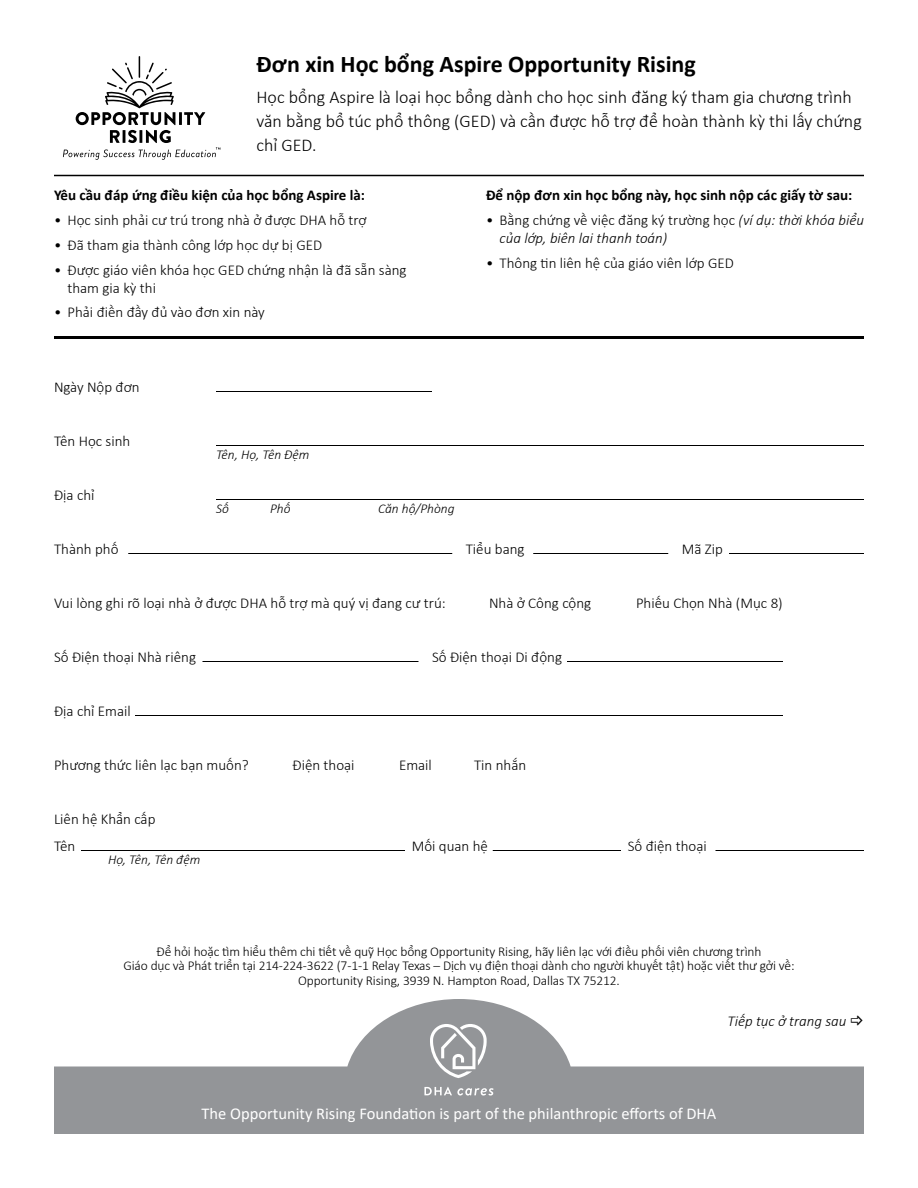
<style>
.page{position:relative;width:918px;height:1188px;background:#fff}
.page>*{position:absolute;margin:0;border:0;box-sizing:border-box;transform-origin:0 0}
.t1{font:700 24px "Calibri";color:#000}
.t2{font:300 18px/24px "Calibri";color:#000}
.t3{font:16.5px "Calibri";color:#fff}
.t4{font:300 15px/18px "Calibri";color:#000}
.t5{font:italic 300 15px/18px "Calibri";color:#000}
.t6{font:700 15px "Calibri";color:#000}
.t7{font:300 13.5px/15px "Calibri";letter-spacing:-.01em;color:#000;text-align:center}
.t8{font:italic 300 13.5px "Calibri";color:#000}
.s1{font-style:normal}
</style>
<div class="page">
<svg style="left:63px;top:56px;width:158px;height:104px"></svg>
<hr style="left:54px;top:175px;width:810px;height:1px;background:#000">
<hr style="left:54px;top:336px;width:810px;height:3px;background:#000">
<hr style="left:216px;top:391px;width:216px;height:1px;background:#000">
<hr style="left:216px;top:445px;width:648px;height:1px;background:#000">
<hr style="left:216px;top:499px;width:648px;height:1px;background:#000">
<hr style="left:128px;top:553px;width:324px;height:1px;background:#000">
<hr style="left:533px;top:553px;width:135px;height:1px;background:#000">
<hr style="left:729px;top:553px;width:135px;height:1px;background:#000">
<hr style="left:567px;top:661px;width:216px;height:1px;background:#000">
<hr style="left:202px;top:661px;width:216px;height:1px;background:#000">
<hr style="left:135px;top:715px;width:648px;height:1px;background:#000">
<svg style="left:54px;top:999px;width:810px;height:135px;fill:#939598"></svg>
<svg style="left:424px;top:1087px;width:70px;height:9px"></svg>
<svg style="left:430px;top:1024px;width:57px;height:54px"></svg>
<hr style="left:81px;top:850px;width:324px;height:1px;background:#000">
<hr style="left:493px;top:850px;width:128px;height:1px;background:#000">
<hr style="left:716px;top:850px;width:148px;height:1px;background:#000">
<svg style="left:851px;top:1016px;width:12px;height:9px"></svg>
<h1 class="t1" style="left:256px;top:47px;width:441px">Đơn xin Học bổng Aspire Opportunity Rising</h1>
<p class="t2" style="left:256px;top:85px;width:607px">Học bổng Aspire là loại học bổng dành cho học sinh đăng ký tham gia chương trình văn bằng bổ túc phổ thông (GED) và cần được hỗ trợ để hoàn thành kỳ thi lấy chứng chỉ GED.</p>
<p class="t6" style="left:54px;top:185px;width:313px">Yêu cầu đáp ứng điều kiện của học bổng Aspire là:</p>
<p class="t4" style="left:54px;top:211px;width:314px">• Học sinh phải cư trú trong nhà ở được DHA hỗ trợ</p>
<p class="t4" style="left:54px;top:236px;width:270px">• Đã tham gia thành công lớp học dự bị GED</p>
<p class="t4" style="left:68px;top:260px;width:341px;text-indent:-14px">• Được giáo viên khóa học GED chứng nhận là đã sẵn sàng tham gia kỳ thi</p>
<p class="t4" style="left:54px;top:303px;width:212px">• Phải điền đầy đủ vào đơn xin này</p>
<p class="t6" style="left:486px;top:185px;width:368px">Để nộp đơn xin học bổng này, học sinh nộp các giấy tờ sau:</p>
<p class="t5" style="left:500px;top:211px;width:366px;text-indent:-14px"><span class="s1">• Bằng chứng về việc đăng ký trường học</span> (ví dụ: thời khóa biểu của lớp, biên lai thanh toán)</p>
<p class="t4" style="left:486px;top:254px;width:249px">• Thông tin liên hệ của giáo viên lớp GED</p>
<p class="t4" style="left:54px;top:377px;width:87px">Ngày Nộp đơn</p>
<p class="t4" style="left:54px;top:431px;width:78px">Tên Học sinh</p>
<p class="t4" style="left:54px;top:485px;width:42px">Địa chỉ</p>
<p class="t8" style="left:216px;top:446px;width:95px">Tên, Họ, Tên Đệm</p>
<p class="t8" style="left:216px;top:500px;width:14px">Số</p>
<p class="t8" style="left:270px;top:500px;width:22px">Phố</p>
<p class="t8" style="left:378px;top:500px;width:78px">Căn hộ/Phòng</p>
<p class="t4" style="left:54px;top:539px;width:66px">Thành phố</p>
<p class="t4" style="left:466px;top:539px;width:60px">Tiểu bang</p>
<p class="t4" style="left:682px;top:539px;width:43px">Mã Zip</p>
<p class="t4" style="left:54px;top:593px;width:393px">Vui lòng ghi rõ loại nhà ở được DHA hỗ trợ mà quý vị đang cư trú:</p>
<p class="t4" style="left:489px;top:593px;width:104px">Nhà ở Công cộng</p>
<p class="t4" style="left:636px;top:593px;width:148px">Phiếu Chọn Nhà (Mục 8)</p>
<p class="t4" style="left:54px;top:647px;width:144px">Số Điện thoại Nhà riêng</p>
<p class="t4" style="left:432px;top:647px;width:132px">Số Điện thoại Di động</p>
<p class="t4" style="left:54px;top:701px;width:78px">Địa chỉ Email</p>
<p class="t4" style="left:54px;top:755px;width:196px">Phương thức liên lạc bạn muốn?</p>
<p class="t4" style="left:292px;top:755px;width:64px">Điện thoại</p>
<p class="t4" style="left:399px;top:755px;width:34px">Email</p>
<p class="t4" style="left:474px;top:755px;width:54px">Tin nhắn</p>
<p class="t4" style="left:54px;top:809px;width:103px">Liên hệ Khẩn cấp</p>
<p class="t4" style="left:54px;top:836px;width:23px">Tên</p>
<p class="t4" style="left:412px;top:836px;width:78px">Mối quan hệ</p>
<p class="t4" style="left:628px;top:836px;width:80px">Số điện thoại</p>
<p class="t8" style="left:108px;top:851px;width:94px">Họ, Tên, Tên đệm</p>
<p class="t7" style="left:123px;top:943px;width:673px">Để hỏi hoặc tìm hiểu thêm chi tiết về quỹ Học bổng Opportunity Rising, hãy liên lạc với điều phối viên chương trình<br>Giáo dục và Phát triển tại 214-224-3622 (7-1-1 Relay Texas – Dịch vụ điện thoại dành cho người khuyết tật) hoặc viết thư gởi về:<br>Opportunity Rising, 3939 N. Hampton Road, Dallas TX 75212.</p>
<p class="t5" style="left:727px;top:1012px;width:121px">Tiếp tục ở trang sau</p>
<p class="t3" style="left:202px;top:1102px;width:516px">The Opportunity Rising Foundation is part of the philanthropic efforts of DHA</p>
</div>
